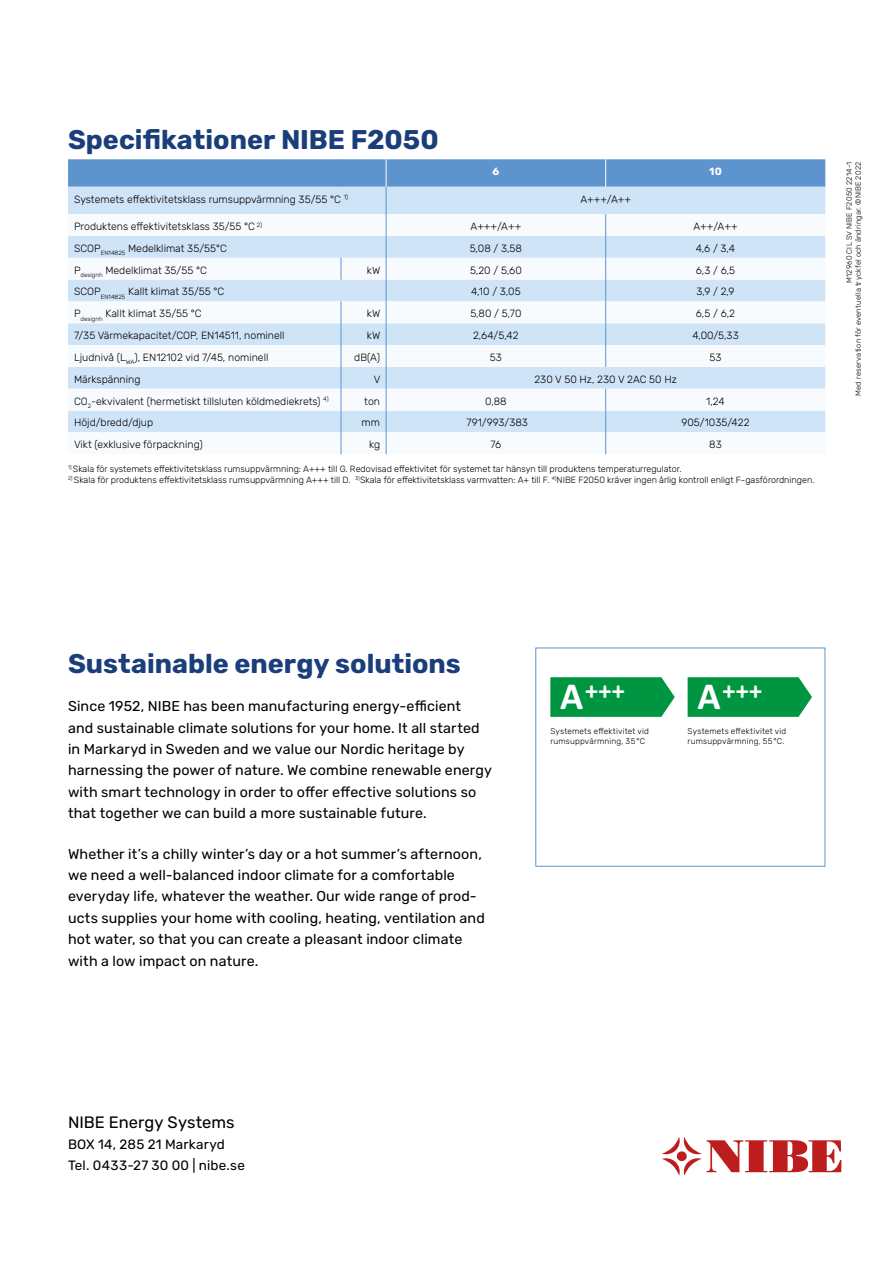
<style>
.page{position:relative;width:893px;height:1263px;background:#fff}
.page>*{position:absolute;margin:0;border:0;box-sizing:border-box;transform-origin:0 0}
.t1{font:700 27px "Rubik";color:#1a3e7a}
.t2{font:700 26.1px "Calibri";color:#fff}
.t3{font:16.5px "Rubik";color:#000}
.t4{font:14.25px/21.3px "Rubik";letter-spacing:.01em;color:#000}
.t5{font:13.5px/21px "Rubik";letter-spacing:.015em;color:#000}
.t6{font:300 10.5px "Rubik";color:#000}
.t7{font:700 10.5px "Rubik";color:#fff}
.t8{font:300 9px "Rubik";color:#000}
.t9{font:300 8.25px/10.5px "Rubik";letter-spacing:.02em;color:#000}
.t10{font:300 7.5px/9px "Rubik";letter-spacing:.025em;color:#000;text-align:right}
.s1{font-size:38.25px}
</style>
<div class="page">
<svg style="left:662px;top:1137px;width:179px;height:39px"></svg>
<div style="left:535px;top:648px;width:290px;height:219px;border:1px solid #5d94ce"></div>
<svg style="left:550px;top:677px;width:125px;height:40px;background:#119d4d"></svg>
<svg style="left:688px;top:677px;width:124px;height:40px;background:#0f9c4c"></svg>
<svg style="left:68px;top:159px;width:757px;height:295px"></svg>
<h1 class="t1" style="left:68px;top:124px;width:372px">Specifikationer NIBE F2050</h1>
<p class="t7" style="left:492px;top:166px;width:8px">6</p>
<p class="t7" style="left:709px;top:166px;width:14px">10</p>
<p class="t6" style="left:74px;top:193px;width:276px">Systemets effektivitetsklass rumsuppvärmning 35/55 °C <sup>1)</sup></p>
<p class="t6" style="left:580px;top:193px;width:52px">A+++/A++</p>
<p class="t6" style="left:74px;top:220px;width:189px">Produktens effektivitetsklass 35/55 °C <sup>2)</sup></p>
<p class="t6" style="left:470px;top:220px;width:52px">A+++/A++</p>
<p class="t6" style="left:693px;top:220px;width:46px">A++/A++</p>
<p class="t6" style="left:74px;top:242px;width:154px">SCOP<sub>EN14825</sub> Medelklimat 35/55°C</p>
<p class="t6" style="left:470px;top:242px;width:54px">5,08 / 3,58</p>
<p class="t6" style="left:696px;top:242px;width:41px">4,6 / 3,4</p>
<p class="t6" style="left:74px;top:264px;width:134px">P<sub>designh</sub> Medelklimat 35/55 °C</p>
<p class="t6" style="left:367px;top:264px;width:15px">kW</p>
<p class="t6" style="left:470px;top:264px;width:53px">5,20 / 5,60</p>
<p class="t6" style="left:696px;top:264px;width:41px">6,3 / 6,5</p>
<p class="t6" style="left:74px;top:286px;width:152px">SCOP<sub>EN14825</sub> Kallt klimat 35/55 °C</p>
<p class="t6" style="left:471px;top:286px;width:51px">4,10 / 3,05</p>
<p class="t6" style="left:696px;top:286px;width:40px">3,9 / 2,9</p>
<p class="t6" style="left:74px;top:308px;width:129px">P<sub>designh</sub> Kallt klimat 35/55 °C</p>
<p class="t6" style="left:367px;top:308px;width:15px">kW</p>
<p class="t6" style="left:470px;top:308px;width:53px">5,80 / 5,70</p>
<p class="t6" style="left:696px;top:308px;width:41px">6,5 / 6,2</p>
<p class="t6" style="left:74px;top:330px;width:212px">7/35 Värmekapacitet/COP, EN14511, nominell</p>
<p class="t6" style="left:367px;top:330px;width:15px">kW</p>
<p class="t6" style="left:473px;top:330px;width:47px">2,64/5,42</p>
<p class="t6" style="left:692px;top:330px;width:48px">4,00/5,33</p>
<p class="t6" style="left:74px;top:351px;width:196px">Ljudnivå (L<sub>WA</sub>), EN12102 vid 7/45, nominell</p>
<p class="t6" style="left:354px;top:351px;width:27px">dB(A)</p>
<p class="t6" style="left:490px;top:351px;width:14px">53</p>
<p class="t6" style="left:709px;top:351px;width:14px">53</p>
<p class="t6" style="left:74px;top:373px;width:68px">Märkspänning</p>
<p class="t6" style="left:374px;top:373px;width:8px">V</p>
<p class="t6" style="left:534px;top:373px;width:144px">230 V 50 Hz, 230 V 2AC 50 Hz</p>
<p class="t6" style="left:74px;top:395px;width:256px">CO<sub>2</sub>-ekvivalent (hermetiskt tillsluten köldmediekrets) <sup>4)</sup></p>
<p class="t6" style="left:364px;top:395px;width:17px">ton</p>
<p class="t6" style="left:485px;top:395px;width:23px">0,88</p>
<p class="t6" style="left:706px;top:395px;width:20px">1,24</p>
<p class="t6" style="left:74px;top:417px;width:81px">Höjd/bredd/djup</p>
<p class="t6" style="left:362px;top:417px;width:20px">mm</p>
<p class="t6" style="left:467px;top:417px;width:63px">791/993/383</p>
<p class="t6" style="left:681px;top:417px;width:70px">905/1035/422</p>
<p class="t6" style="left:74px;top:439px;width:130px">Vikt (exklusive förpackning)</p>
<p class="t6" style="left:369px;top:439px;width:12px">kg</p>
<p class="t6" style="left:490px;top:439px;width:12px">76</p>
<p class="t6" style="left:709px;top:439px;width:14px">83</p>
<p class="t8" style="left:68px;top:464px;width:615px"><sup>1)</sup> Skala för systemets effektivitetsklass rumsuppvärmning: A+++ till G. Redovisad effektivitet för systemet tar hänsyn till produktens temperaturregulator.</p>
<p class="t8" style="left:68px;top:475px;width:748px"><sup>2)</sup> Skala för produktens effektivitetsklass rumsuppvärmning A+++ till D. <sup>3)</sup>Skala för effektivitetsklass varmvatten: A+ till F. <sup>4)</sup>NIBE F2050 kräver ingen årlig kontroll enligt F-gasförordningen.</p>
<p class="t10" style="left:845px;top:396px;width:236px;rotate:-90deg">M12960 CIL SV NIBE F2050 2214-1<br>Med reservation för eventuella tryckfel och ändringar. ©NIBE 2022</p>
<h1 class="t1" style="left:68px;top:648px;width:394px">Sustainable energy solutions</h1>
<p class="t4" style="left:68px;top:696px;width:425px">Since 1952, NIBE has been manufacturing energy-efficient<br>and sustainable climate solutions for your home. It all started in Markaryd in Sweden and we value our Nordic heritage by harnessing the power of nature. We combine renewable energy with smart technology in order to offer effective solutions so that together we can build a more sustainable future.</p>
<p class="t4" style="left:68px;top:843px;width:418px">Whether it’s a chilly winter’s day or a hot summer’s afternoon, we need a well-balanced indoor climate for a comfortable everyday life, whatever the weather. Our wide range of prod&shy;ucts supplies your home with cooling, heating, ventilation and hot water, so that you can create a pleasant indoor climate with a low impact on nature.</p>
<h2 class="t2" style="left:560px;top:673px;width:66px"><span class="s1">A</span>+++</h2>
<h2 class="t2" style="left:697px;top:673px;width:66px"><span class="s1">A</span>+++</h2>
<p class="t9" style="left:550px;top:726px;width:100px">Systemets effektivitet vid rumsuppvärmning, 35°C</p>
<p class="t9" style="left:688px;top:726px;width:100px">Systemets effektivitet vid rumsuppvärmning, 55°C.</p>
<p class="t3" style="left:68px;top:1113px;width:168px">NIBE Energy Systems</p>
<p class="t5" style="left:68px;top:1134px;width:178px">BOX 14, 285 21 Markaryd<br>Tel. 0433-27 30 00 | nibe.se</p>
</div>
